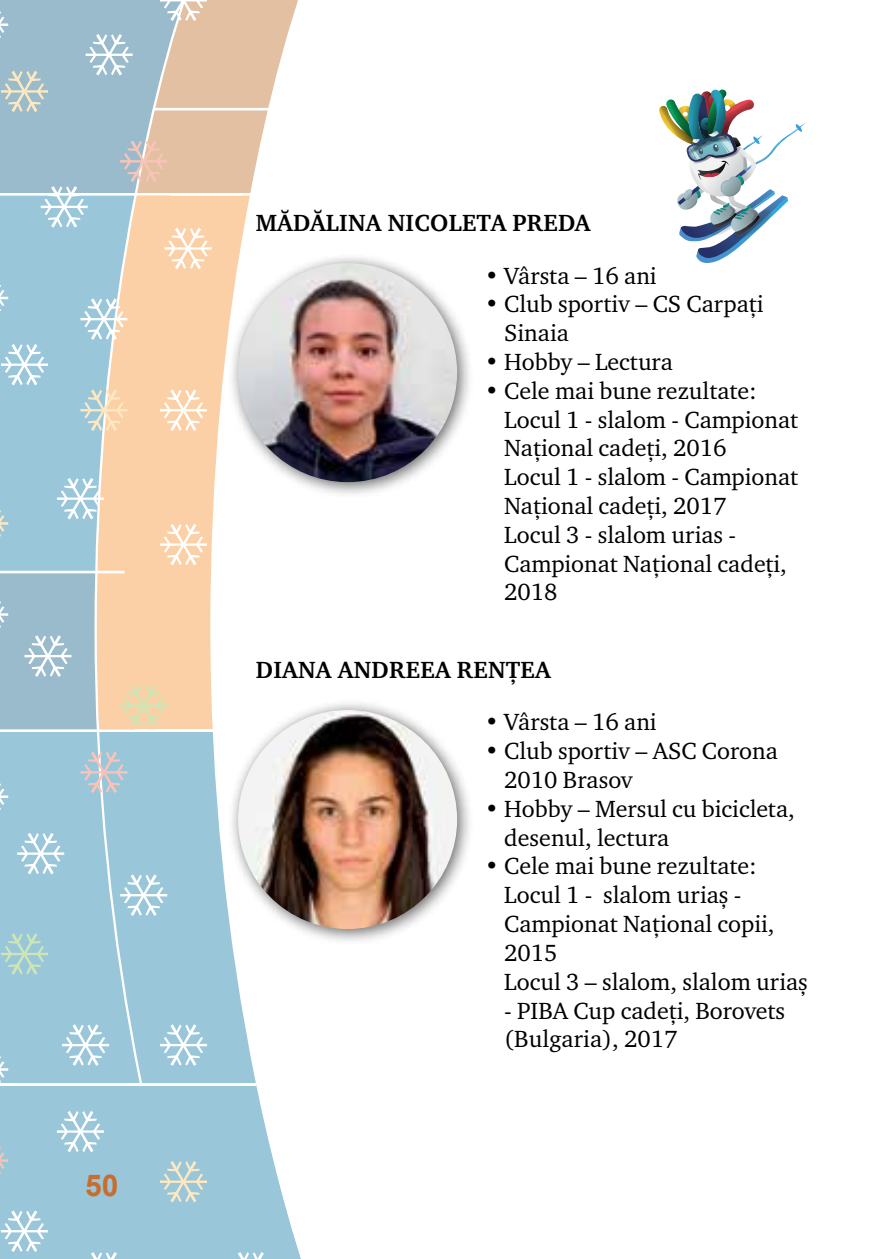
<style>
.page{position:relative;width:893px;height:1259px;background:#fff}
.page>*{position:absolute;margin:0;border:0;box-sizing:border-box;transform-origin:0 0}
.t1{font:700 30px "Arial";color:#c76d2e}
.t2{font:24px/28.8px "Charter ITC Pro";color:#000}
.t3{font:700 24px "Charter ITC Pro";letter-spacing:.015em;color:#000}
</style>
<div class="page">
<div style="left:0;top:557px;width:134px;height:190px;background:#9abbcb"></div>
<div style="left:0;top:269px;width:95px;height:302px;background:#9ac6da"></div>
<div style="left:0;top:732px;width:210px;height:527px;background:#9ac6da"></div>
<hr style="left:0;top:729px;width:262px;height:3px;background:#fff">
<svg style="left:95px;top:269px;width:115px;height:755px;background:#d2ccbd"></svg>
<svg style="left:210px;top:269px;width:91px;height:990px"></svg>
<hr style="left:0;top:571px;width:125px;height:2px;background:#fff">
<svg style="left:0;top:776px;width:8px;height:41px"></svg>
<svg style="left:0;top:601px;width:8px;height:27px"></svg>
<svg style="left:0;top:502px;width:8px;height:42px"></svg>
<svg style="left:17px;top:833px;width:47px;height:41px"></svg>
<svg style="left:80px;top:751px;width:47px;height:42px;background:#b6c6d1"></svg>
<svg style="left:120px;top:685px;width:47px;height:41px;background:#edd6aa"></svg>
<svg style="left:160px;top:524px;width:47px;height:41px"></svg>
<svg style="left:0;top:277px;width:8px;height:42px"></svg>
<svg style="left:1px;top:344px;width:47px;height:41px"></svg>
<svg style="left:57px;top:478px;width:47px;height:41px"></svg>
<svg style="left:24px;top:635px;width:47px;height:42px"></svg>
<svg style="left:120px;top:874px;width:47px;height:42px"></svg>
<svg style="left:57px;top:1110px;width:47px;height:42px"></svg>
<svg style="left:80px;top:389px;width:47px;height:42px;background:#d7d4c4"></svg>
<svg style="left:80px;top:298px;width:47px;height:42px"></svg>
<svg style="left:160px;top:389px;width:47px;height:42px"></svg>
<svg style="left:0;top:0;width:298px;height:269px;background:#c6c9c5"></svg>
<svg style="left:0;top:1139px;width:8px;height:42px"></svg>
<svg style="left:1px;top:933px;width:47px;height:41px;background:#a7cfcf"></svg>
<svg style="left:80px;top:1252px;width:47px;height:7px"></svg>
<svg style="left:1px;top:1210px;width:47px;height:42px"></svg>
<svg style="left:227px;top:1252px;width:47px;height:7px"></svg>
<svg style="left:160px;top:1161px;width:47px;height:41px;background:#b5cfd2"></svg>
<svg style="left:0;top:1024px;width:256px;height:66px;background:#a7cdde"></svg>
<div style="left:227px;top:252px;width:248px;height:247px;background:#000;opacity:.6"></div>
<img style="left:238px;top:263px;width:219px;height:219px;border-radius:109px">
<div style="left:227px;top:699px;width:248px;height:247px;background:#000;opacity:.6"></div>
<img style="left:238px;top:710px;width:219px;height:219px;border-radius:109px">
<img style="left:659px;top:90px;width:146px;height:173px">
<p class="t1" style="left:85px;top:1165px;width:35px">50</p>
<p class="t3" style="left:256px;top:208px;width:148px">MĂDĂLI NA NICOLETA</p>
<p class="t3" style="left:513px;top:208px;width:17px">PREDA</p>
<p class="t2" style="left:485px;top:260px;width:173px">• Vârsta – 16 ani</p>
<p class="t2" style="left:504px;top:289px;width:261px;text-indent:-19px">• Club sportiv – CS Carpați<br>Sinaia</p>
<p class="t2" style="left:485px;top:347px;width:190px">• Hobby – Lectura</p>
<p class="t2" style="left:504px;top:376px;width:295px;text-indent:-19px">• Cele mai bune rezultate:<br>Locul 1 - slalom - Campionat<br>Național cadeți, 2016<br>Locul 1 - slalom - Campionat<br>Național cadeți, 2017<br>Locul 3 - slalom urias -<br>Campionat Național cadeți,<br>2018</p>
<p class="t3" style="left:256px;top:655px;width:133px">DIANA ANDREEA</p>
<p class="t3" style="left:457px;top:655px;width:80px">RENȚEA</p>
<p class="t2" style="left:485px;top:707px;width:173px">• Vârsta – 16 ani</p>
<p class="t2" style="left:504px;top:736px;width:275px;text-indent:-19px">• Club sportiv – ASC Corona<br>2010 Brasov</p>
<p class="t2" style="left:504px;top:794px;width:292px;text-indent:-19px">• Hobby – Mersul cu bicicleta, desenul, lectura</p>
<p class="t2" style="left:504px;top:851px;width:305px;text-indent:-19px">• Cele mai bune rezultate:<br>Locul 1 - slalom uriaș -<br>Campionat Național copii,<br>2015<br>Locul 3 – slalom, slalom uriaș</p>
<p class="t2" style="left:504px;top:995px;width:282px">- PIBA Cup cadeți, Borovets (Bulgaria), 2017</p>
</div>
